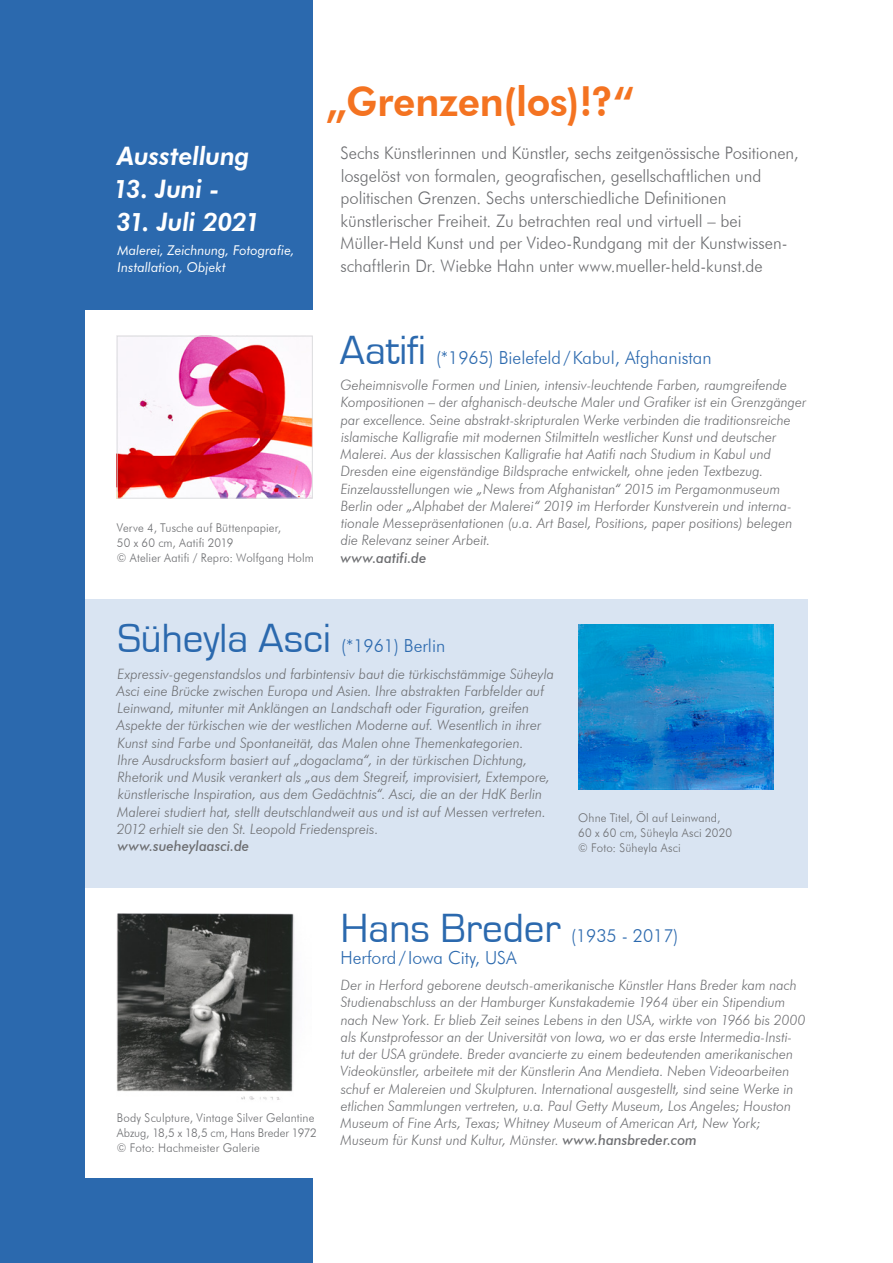
<style>
.page{position:relative;width:893px;height:1263px;background:#fff}
.page>*{position:absolute;margin:0;border:0;box-sizing:border-box;transform-origin:0 0}
.t1{font:42px "Eurostile";color:#2b69ae}
.t2{font:800 40.5px "Futura BT";letter-spacing:-.005em;color:#f47321;scale:.96 1}
.t3{font:italic 800 25.5px "Futura BT";letter-spacing:-.01em;color:#fff;scale:.96 1}
.t4{font:300 18px "Futura BT";color:#2b69ae}
.t5{font:300 17.25px/22.5px "Futura BT";color:#6c6d70;scale:.96 1}
.t6{font:italic 300 14.25px/17.2px "Futura BT";color:#6c6d70;scale:.96 1}
.t7{font:italic 500 14.25px "Futura BT";letter-spacing:.005em;color:#6c6d70;scale:.96 1}
.t8{font:italic 13.5px/16.5px "Futura BT";letter-spacing:.005em;color:#fff;scale:.96 1}
.t9{font:300 12px/15px "Futura BT";letter-spacing:.01em;color:#6c6d70;scale:.96 1}
.s1{font-weight:500}
</style>
<div class="page">
<div style="left:0;top:0;width:313px;height:1263px;background:#2b69ae"></div>
<div style="left:85px;top:310px;width:723px;height:290px;background:#fff"></div>
<div style="left:85px;top:600px;width:723px;height:289px;background:#d9e4f2"></div>
<div style="left:85px;top:889px;width:723px;height:289px;background:#fff"></div>
<img style="left:119px;top:338px;width:192px;height:158px">
<div style="left:117px;top:336px;width:196px;height:162px;border:1px solid #dcdddf"></div>
<img style="left:578px;top:624px;width:196px;height:166px">
<img style="left:117px;top:913px;width:178px;height:187px">
<p class="t3" style="left:117px;top:141px;width:140px">Ausstellung</p>
<p class="t3" style="left:113px;top:174px;width:112px">13. Juni -</p>
<p class="t3" style="left:116px;top:207px;width:151px">31. Juli 2021</p>
<p class="t8" style="left:117px;top:242px;width:186px">Malerei, Zeichnung, Fotografie,<br>Installation, Objekt</p>
<p class="t2" style="left:326px;top:77px;width:322px">„Grenzen(los)!?“</p>
<p class="t5" style="left:340px;top:142px;width:479px">Sechs Künstlerinnen und Künstler, sechs zeitgenössische Positionen, losgelöst von formalen, geografischen, gesellschaftlichen und</p>
<p class="t5" style="left:341px;top:187px;width:467px">politischen Grenzen. Sechs unterschiedliche Definitionen künstlerischer Freiheit. Zu betrachten real und virtuell – bei Müller-Held Kunst und per Video-Rundgang mit der Kunstwissen&shy;schaftlerin Dr. Wiebke Hahn unter www.mueller-held-kunst.de</p>
<p class="t9" style="left:117px;top:520px;width:173px">Verve 4, Tusche auf Büttenpapier,</p>
<p class="t9" style="left:117px;top:535px;width:123px">50 x 60 cm, Aatifi 2019</p>
<p class="t9" style="left:117px;top:550px;width:207px">© Atelier Aatifi / Repro: Wolfgang Holm</p>
<p class="t1" style="left:340px;top:327px;width:87px">Aatifi</p>
<p class="t4" style="left:436px;top:347px;width:277px">(*1965) Bielefeld/Kabul, Afghanistan</p>
<p class="t6" style="left:340px;top:376px;width:487px">Geheimnisvolle Formen und Linien, intensiv-leuchtende Farben, raumgreifende Kompositionen – der afghanisch-deutsche Maler und Grafiker ist ein Grenzgänger par excellence. Seine abstrakt-skripturalen Werke verbinden die traditionsreiche islamische Kalligrafie mit modernen Stilmitteln westlicher Kunst und deutscher Malerei. Aus der klassischen Kalligrafie hat Aatifi nach Studium in Kabul und Dresden eine eigenständige Bildsprache entwickelt, ohne jeden Textbezug.<br>Einzelausstellungen wie „News from Afghanistan“ 2015 im Pergamonmuseum Berlin oder „Alphabet der Malerei“ 2019 im Herforder Kunstverein und interna&shy;tionale Messepräsentationen (u.a. Art Basel, Positions, paper positions) belegen die Relevanz seiner Arbeit.</p>
<p class="t7" style="left:341px;top:549px;width:91px">www.aatifi.de</p>
<p class="t1" style="left:118px;top:616px;width:215px">Süheyla Asci</p>
<p class="t4" style="left:341px;top:635px;width:106px">(*1961) Berlin</p>
<p class="t6" style="left:117px;top:665px;width:457px">Expressiv-gegenstandslos und farbintensiv baut die türkischstämmige Süheyla Asci eine Brücke zwischen Europa und Asien. Ihre abstrakten Farbfelder auf Leinwand, mitunter mit Anklängen an Landschaft oder Figuration, greifen Aspekte der türkischen wie der westlichen Moderne auf. Wesentlich in ihrer Kunst sind Farbe und Spontaneität, das Malen ohne Themenkategorien.<br>Ihre Ausdrucksform basiert auf „dogaclama“, in der türkischen Dichtung, Rhetorik und Musik verankert als „aus dem Stegreif, improvisiert, Extempore, künstlerische Inspiration, aus dem Gedächtnis“. Asci, die an der HdK Berlin Malerei studiert hat, stellt deutschlandweit aus und ist auf Messen vertreten.<br>2012 erhielt sie den St. Leopold Friedenspreis.</p>
<p class="t7" style="left:118px;top:837px;width:139px">www.sueheylaasci.de</p>
<p class="t9" style="left:578px;top:810px;width:149px">Ohne Titel, Öl auf Leinwand,</p>
<p class="t9" style="left:578px;top:825px;width:162px">60 x 60 cm, Süheyla Asci 2020 © Foto: Süheyla Asci</p>
<p class="t1" style="left:341px;top:906px;width:221px">Hans Breder</p>
<p class="t4" style="left:571px;top:925px;width:109px">(1935 - 2017)</p>
<p class="t9" style="left:117px;top:1110px;width:210px">Body Sculpture, Vintage Silver Gelantine<br>Abzug, 18,5 x 18,5 cm, Hans Breder 1972</p>
<p class="t9" style="left:117px;top:1140px;width:150px">© Foto: Hachmeister Galerie</p>
<p class="t4" style="left:340px;top:946px;width:178px">Herford/ Iowa City, USA</p>
<p class="t6" style="left:340px;top:976px;width:486px">Der in Herford geborene deutsch-amerikanische Künstler Hans Breder kam nach Studienabschluss an der Hamburger Kunstakademie 1964 über ein Stipendium nach New York. Er blieb Zeit seines Lebens in den USA, wirkte von 1966 bis 2000 als Kunstprofessor an der Universität von Iowa, wo er das erste Intermedia-Insti&shy;tut der USA gründete. Breder avancierte zu einem bedeutenden amerikanischen Videokünstler, arbeitete mit der Künstlerin Ana Mendieta. Neben Videoarbeiten schuf er Malereien und Skulpturen. International ausgestellt, sind seine Werke in etlichen Sammlungen vertreten, u.a. Paul Getty Museum, Los Angeles; Houston Museum of Fine Arts, Texas; Whitney Museum of American Art, New York; Museum für Kunst und Kultur, Münster. <span class="s1">www.hansbreder.com</span></p>
</div>
